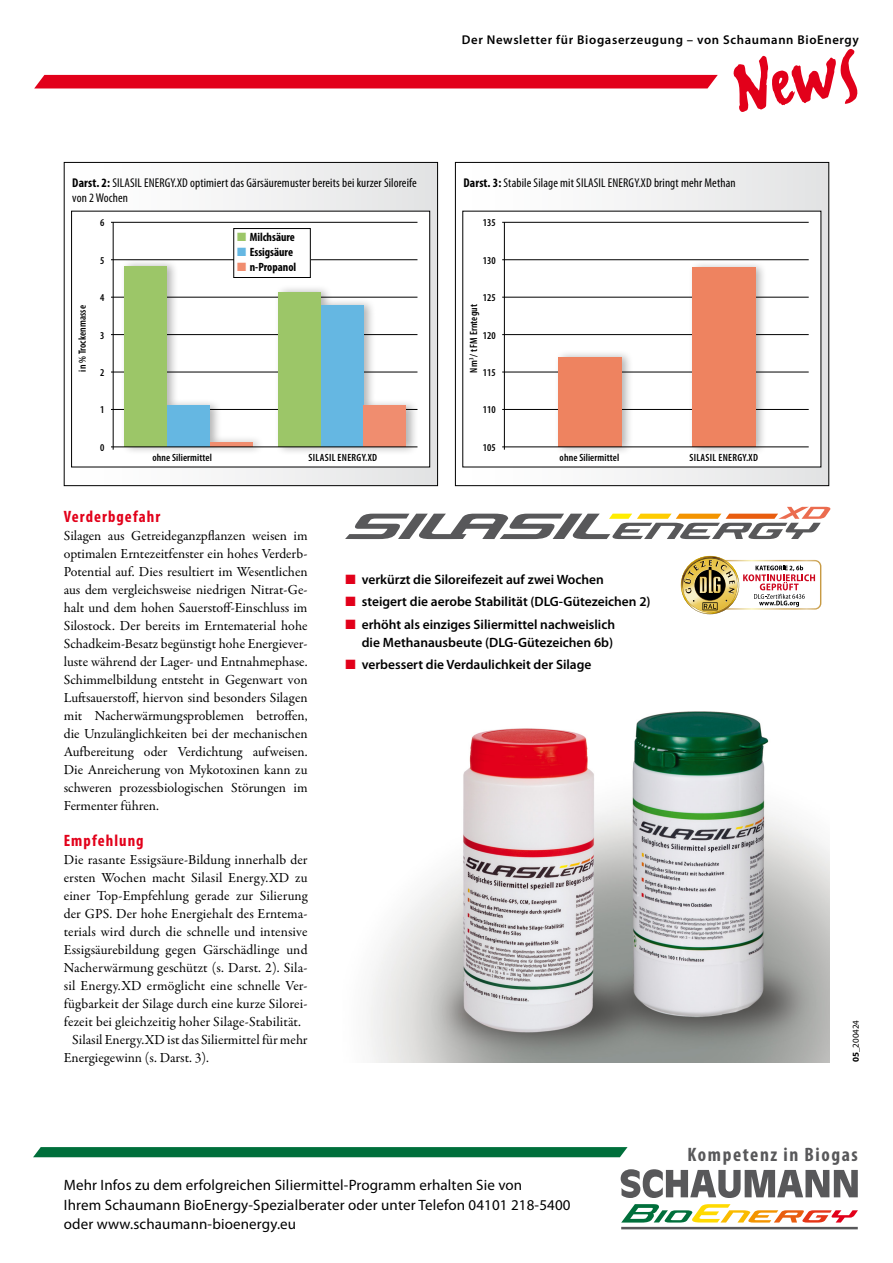
<style>
.page{position:relative;width:893px;height:1263px;background:#fff}
.page>*{position:absolute;margin:0;border:0;box-sizing:border-box;transform-origin:0 0}
.t1{font:700 condensed 19.5px "Myriad Pro";letter-spacing:.08em;color:#58585a}
.t2{font:700 condensed 16.5px "Myriad Pro";letter-spacing:.065em;color:#e2001a}
.t3{font:15px/19.5px "Myriad Pro";letter-spacing:.01em;color:#000}
.t4{font:13.8px/18px "Garamond Premr Pro";letter-spacing:.005em;color:#000;text-align:justify}
.t5{font:600 13.5px/18px "Myriad Pro";color:#000;text-align:right}
.t6{font:condensed 12.75px/15px "Myriad Pro";letter-spacing:.01em;color:#000}
.t7{font:600 12.75px "Myriad Pro";letter-spacing:.05em;color:#000}
.t8{font:700 condensed 12px "Myriad Pro";color:#000}
.t9{font:600 condensed 10.5px "Myriad Pro";letter-spacing:.01em;color:#000}
.t10{font:600 condensed 10.5px "Myriad Pro";letter-spacing:.03em;color:#000}
.t11{font:9px "Myriad Pro";color:#000}
.s1{font-weight:700}
.s2{color:#9cc668}
.s3{color:#65b7e2}
.s4{color:#f08d6f}
.s5{color:#e2001a}
</style>
<div class="page">
<img style="left:369px;top:582px;width:460px;height:480px">
<svg style="left:699px;top:557px;width:126px;height:56px"></svg>
<svg style="left:681px;top:555px;width:140px;height:60px"></svg>
<hr style="left:621px;top:1227px;width:237px;height:2px;background:#58585a">
<svg style="left:621px;top:1169px;width:237px;height:29px"></svg>
<svg style="left:621px;top:1204px;width:237px;height:18px"></svg>
<svg style="left:33px;top:1147px;width:595px;height:10px;background:#05723f"></svg>
<div style="left:34px;top:75px;width:684px;height:13px;background:#e2001a"></div>
<svg style="left:733px;top:49px;width:125px;height:63px"></svg>
<svg style="left:71px;top:164px;width:365px;height:320px"></svg>
<div style="left:64px;top:162px;width:374px;height:324px;border:1px solid #000"></div>
<div style="left:72px;top:211px;width:358px;height:256px;background:#fff"></div>
<div style="left:71px;top:211px;width:359px;height:256px;border:1px solid #000"></div>
<hr style="left:111px;top:222px;width:306px;height:1px;background:#000">
<hr style="left:111px;top:259px;width:306px;height:1px;background:#000">
<hr style="left:111px;top:297px;width:306px;height:1px;background:#000">
<hr style="left:111px;top:334px;width:306px;height:1px;background:#000">
<hr style="left:111px;top:372px;width:306px;height:1px;background:#000">
<hr style="left:111px;top:409px;width:306px;height:1px;background:#000">
<hr style="left:113px;top:222px;width:1px;height:228px;background:#000">
<div style="left:275px;top:285px;width:144px;height:170px;background:#000;opacity:.3"></div>
<div style="left:279px;top:292px;width:42px;height:155px;background:#9cc668"></div>
<div style="left:321px;top:306px;width:43px;height:141px;background:#65b7e2"></div>
<div style="left:364px;top:406px;width:42px;height:41px;background:#f08d6f"></div>
<div style="left:121px;top:258px;width:143px;height:197px;background:#000;opacity:.3"></div>
<div style="left:125px;top:266px;width:42px;height:181px;background:#9cc668"></div>
<div style="left:167px;top:406px;width:43px;height:41px;background:#65b7e2"></div>
<div style="left:210px;top:442px;width:42px;height:5px;background:#f08d6f"></div>
<hr style="left:111px;top:446px;width:306px;height:1px;background:#000">
<div style="left:234px;top:229px;width:76px;height:48px;background:#fff"></div>
<div style="left:234px;top:228px;width:76px;height:50px;border:1px solid #000"></div>
<svg style="left:462px;top:164px;width:365px;height:320px"></svg>
<div style="left:455px;top:162px;width:374px;height:324px;border:1px solid #000"></div>
<div style="left:463px;top:211px;width:358px;height:256px;background:#fff"></div>
<hr style="left:502px;top:222px;width:307px;height:1px;background:#000">
<hr style="left:502px;top:259px;width:307px;height:1px;background:#000">
<hr style="left:502px;top:297px;width:307px;height:1px;background:#000">
<hr style="left:502px;top:334px;width:307px;height:1px;background:#000">
<hr style="left:502px;top:372px;width:307px;height:1px;background:#000">
<hr style="left:502px;top:409px;width:307px;height:1px;background:#000">
<hr style="left:504px;top:222px;width:1px;height:228px;background:#000">
<div style="left:688px;top:260px;width:80px;height:195px;background:#000;opacity:.3"></div>
<div style="left:692px;top:268px;width:63px;height:179px;background:#ee8360"></div>
<div style="left:554px;top:350px;width:80px;height:105px;background:#000;opacity:.3"></div>
<div style="left:558px;top:358px;width:63px;height:89px;background:#ee8360"></div>
<hr style="left:502px;top:446px;width:307px;height:1px;background:#000">
<svg style="left:345px;top:507px;width:485px;height:32px"></svg>
<p class="t7" style="left:462px;top:31px;width:399px">Der Newsletter für Biogaserzeugung – von Schaumann BioEnergy</p>
<p class="t6" style="left:72px;top:175px;width:346px"><span class="s1">Darst. 2:</span> SILASIL ENERGY.XD optimiert das Gärsäuremuster bereits bei kurzer Siloreife von 2 Wochen</p>
<p class="t9" style="left:100px;top:216px;width:6px">6</p>
<p class="t9" style="left:100px;top:254px;width:6px">5</p>
<p class="t9" style="left:100px;top:291px;width:6px">4</p>
<p class="t9" style="left:100px;top:329px;width:6px">3</p>
<p class="t9" style="left:100px;top:366px;width:6px">2</p>
<p class="t9" style="left:100px;top:403px;width:6px">1</p>
<p class="t9" style="left:100px;top:441px;width:6px">0</p>
<p class="t8" style="left:237px;top:229px;width:59px"><span class="s2">■</span> Milchsäure</p>
<p class="t8" style="left:237px;top:244px;width:57px"><span class="s3">■</span> Essigsäure</p>
<p class="t8" style="left:237px;top:259px;width:61px"><span class="s4">■</span> n-Propanol</p>
<p class="t9" style="left:76px;top:372px;width:68px;rotate:-90deg">in % Trockenmasse</p>
<p class="t9" style="left:152px;top:451px;width:61px">ohne Siliermittel</p>
<p class="t10" style="left:308px;top:451px;width:70px">SILASIL ENERGY.XD</p>
<p class="t6" style="left:463px;top:175px;width:274px"><span class="s1">Darst. 3:</span> Stabile Silage mit SILASIL ENERGY.XD bringt mehr Methan</p>
<p class="t9" style="left:483px;top:216px;width:14px">135</p>
<p class="t9" style="left:483px;top:254px;width:14px">130</p>
<p class="t9" style="left:483px;top:291px;width:14px">125</p>
<p class="t9" style="left:483px;top:329px;width:14px">120</p>
<p class="t9" style="left:483px;top:366px;width:14px">115</p>
<p class="t9" style="left:483px;top:403px;width:14px">110</p>
<p class="t9" style="left:483px;top:441px;width:14px">105</p>
<p class="t9" style="left:467px;top:372px;width:70px;rotate:-90deg">Nm<sup>3</sup>/ t FM Erntegut</p>
<p class="t9" style="left:560px;top:451px;width:61px">ohne Siliermittel</p>
<p class="t10" style="left:689px;top:451px;width:70px">SILASIL ENERGY.XD</p>
<p class="t2" style="left:64px;top:506px;width:98px">Verderbgefahr</p>
<p class="t4" style="left:64px;top:527px;width:245px">Silagen aus Getreideganzpflanzen weisen im optimalen Erntezeitfenster ein hohes Verderb-Potential auf. Dies resultiert im Wesentlichen aus dem vergleichsweise niedrigen Nitrat-Ge&shy;halt und dem hohen Sauerstoff-Einschluss im Silostock. Der bereits im Erntematerial hohe Schadkeim-Besatz begünstigt hohe Energiever&shy;luste während der Lager- und Entnahmephase.<br>Schimmelbildung entsteht in Gegenwart von Luftsauerstoff, hiervon sind besonders Silagen mit Nacherwärmungsproblemen betroffen, die Unzulänglichkeiten bei der mechanischen Aufbereitung oder Verdichtung aufweisen.<br>Die Anreicherung von Mykotoxinen kann zu schweren prozessbiologischen Störungen im Fermenter führen.</p>
<p class="t2" style="left:64px;top:830px;width:81px">Empfehlung</p>
<p class="t4" style="left:64px;top:851px;width:245px">Die rasante Essigsäure-Bildung innerhalb der</p>
<p class="t4" style="left:64px;top:869px;width:245px">ersten Wochen macht Silasil Energy.XD zu</p>
<p class="t4" style="left:64px;top:887px;width:245px">einer Top-Empfehlung gerade zur Silierung</p>
<p class="t4" style="left:64px;top:905px;width:245px">der GPS. Der hohe Energiehalt des Erntema-</p>
<p class="t4" style="left:64px;top:923px;width:245px">terials wird durch die schnelle und intensive</p>
<p class="t4" style="left:64px;top:941px;width:245px">Essigsäurebildung gegen Gärschädlinge und</p>
<p class="t4" style="left:64px;top:959px;width:245px">Nacherwärmung geschützt (s. Darst. 2). Sila-</p>
<p class="t4" style="left:64px;top:977px;width:245px">sil Energy.XD ermöglicht eine schnelle Ver-</p>
<p class="t4" style="left:64px;top:995px;width:245px">fügbarkeit der Silage durch eine kurze Silorei-</p>
<p class="t4" style="left:64px;top:1013px;width:239px">fezeit bei gleichzeitig hoher Silage-Stabilität.</p>
<p class="t4" style="left:72px;top:1031px;width:237px">Silasil Energy.XD ist das Siliermittel für mehr</p>
<p class="t4" style="left:64px;top:1049px;width:147px">Energiegewinn (s. Darst. 3).</p>
<p class="t5" style="left:346px;top:570px;width:260px"><span class="s5">■</span> verkürzt die Siloreifezeit auf zwei Wochen</p>
<p class="t5" style="left:346px;top:592px;width:307px"><span class="s5">■</span> steigert die aerobe Stabilität (DLG-Gütezeichen 2)</p>
<p class="t5" style="left:346px;top:615px;width:271px"><span class="s5">■</span> erhöht als einziges Siliermittel nachweislich die Methanausbeute (DLG-Gütezeichen 6b)</p>
<p class="t5" style="left:346px;top:655px;width:247px"><span class="s5">■</span> verbessert die Verdaulichkeit der Silage</p>
<p class="t3" style="left:64px;top:1175px;width:508px">Mehr Infos zu dem erfolgreichen Siliermittel-Programm erhalten Sie von<br>Ihrem Schaumann BioEnergy-Spezialberater oder unter Telefon 04101 218-5400 oder www.schaumann-bioenergy.eu</p>
<p class="t11" style="left:850px;top:1062px;width:44px;rotate:-90deg"><span class="s1">05</span>_200424</p>
<h1 class="t1" style="left:687px;top:1142px;width:172px">Kompetenz in Biogas</h1>
</div>
